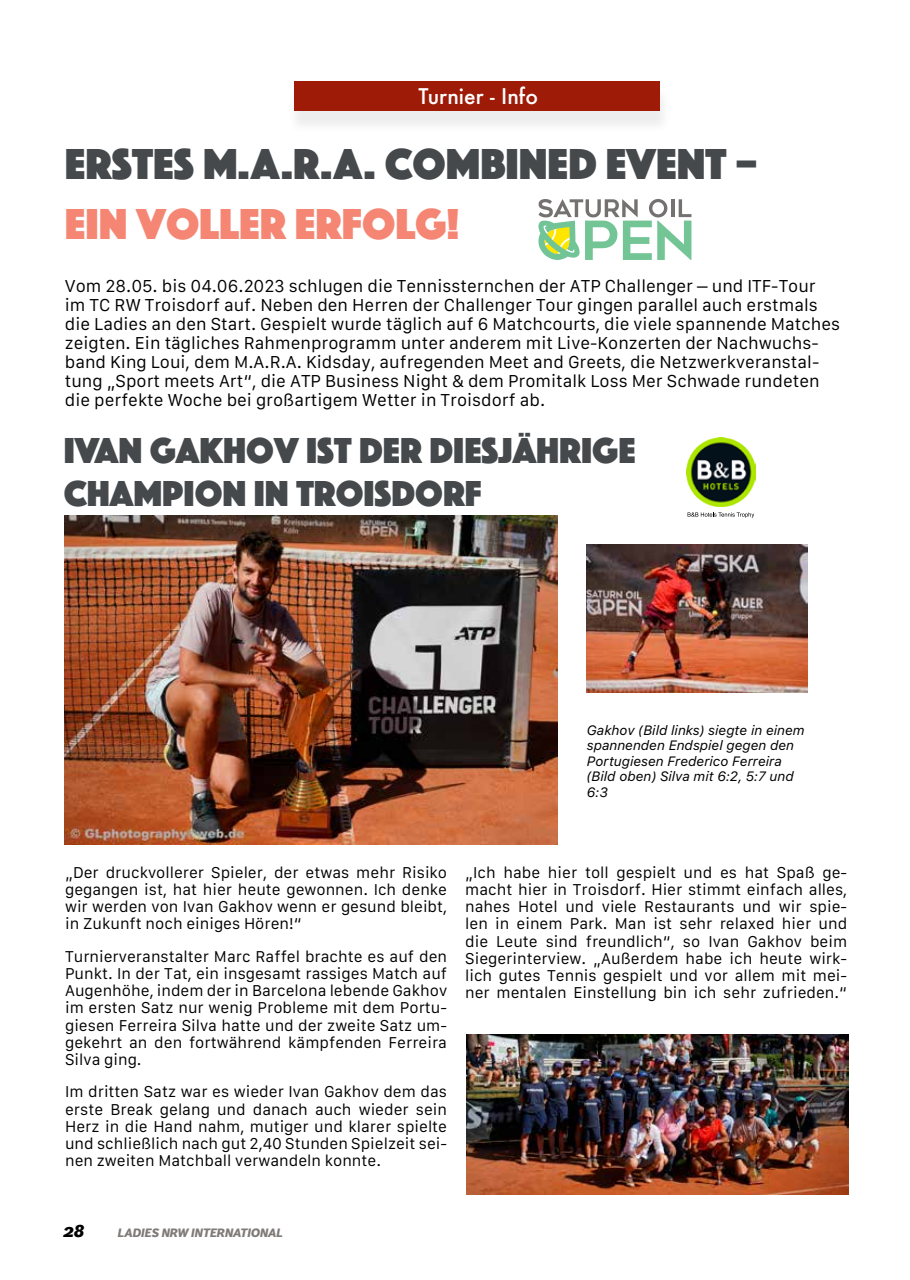
<style>
.page{position:relative;width:910px;height:1280px;background:#fff}
.page>*{position:absolute;margin:0;border:0;box-sizing:border-box;transform-origin:0 0}
.t1{font:45px "Phosphate Solid";color:#45494c}
.t2{font:45px "Phosphate Solid";color:#f58674}
.t3{font:37.5px/43.5px "Phosphate Solid";color:#45494c}
.t4{font:500 21px "Futura";color:#fff}
.t5{font:italic 900 18px "Dagny Pro";color:#000}
.t6{font:16.5px/19px "Galvji";color:#000}
.t7{font:15px/17.2px "Galvji";color:#000;text-align:justify}
.t8{font:italic 13.5px/15.5px "Galvji";color:#000}
.t9{font:italic 900 12px "Dagny Pro";color:#807b78}
</style>
<div class="page">
<div style="left:288px;top:87px;width:383px;height:47px;background:#f2f3f3"></div>
<div style="left:294px;top:81px;width:366px;height:30px;background:#9e1b08"></div>
<img style="left:65px;top:516px;width:492px;height:328px">
<img style="left:586px;top:545px;width:222px;height:147px">
<img style="left:466px;top:1035px;width:382px;height:160px">
<svg style="left:538px;top:199px;width:153px;height:61px"></svg>
<img style="left:687px;top:438px;width:69px;height:69px">
<svg style="left:688px;top:512px;width:66px;height:6px"></svg>
<h3 class="t4" style="left:419px;top:82px;width:121px">Turnier - Info</h3>
<h1 class="t1" style="left:65px;top:132px;width:694px">ERSTES M.A.R.A. COMBINED EVENT –</h1>
<h1 class="t2" style="left:65px;top:192px;width:396px">EIN VOLLER ERFOLG!</h1>
<p class="t6" style="left:65px;top:277px;width:777px">Vom 28.05. bis 04.06.2023 schlugen die Tennissternchen der ATP Challenger – und ITF-Tour im TC RW Troisdorf auf. Neben den Herren der Challenger Tour gingen parallel auch erstmals die Ladies an den Start. Gespielt wurde täglich auf 6 Matchcourts, die viele spannende Matches zeigten. Ein tägliches Rahmenprogramm unter anderem mit Live-Konzerten der Nachwuchs&shy;band King Loui, dem M.A.R.A. Kidsday, aufregenden Meet and Greets, die Netzwerkveranstal&shy;tung „Sport meets Art“, die ATP Business Night &amp; dem Promitalk Loss Mer Schwade rundeten die perfekte Woche bei großartigem Wetter in Troisdorf ab.</p>
<h2 class="t3" style="left:64px;top:426px;width:573px">IVAN GAKHOV IST DER DIESJÄHRIGE<br>CHAMPION IN TROISDORF</h2>
<p class="t8" style="left:586px;top:722px;width:219px">Gakhov (Bild links) siegte in einem spannenden Endspiel gegen den<br>Portugiesen Frederico Ferreira (Bild oben) Silva mit 6:2, 5:7 und<br>6:3</p>
<p class="t7" style="left:65px;top:864px;width:384px">„Der druckvollerer Spieler, der etwas mehr Risiko gegangen ist, hat hier heute gewonnen. Ich denke wir werden von Ivan Gakhov wenn er gesund bleibt, in Zukunft noch einiges Hören!“</p>
<p class="t7" style="left:65px;top:948px;width:384px">Turnierveranstalter Marc Raffel brachte es auf den Punkt. In der Tat, ein insgesamt rassiges Match auf Augenhöhe, indem der in Barcelona lebende Gakhov im ersten Satz nur wenig Probleme mit dem Portu&shy;giesen Ferreira Silva hatte und der zweite Satz um&shy;gekehrt an den fortwährend kämpfenden Ferreira Silva ging.</p>
<p class="t7" style="left:65px;top:1084px;width:384px">Im dritten Satz war es wieder Ivan Gakhov dem das erste Break gelang und danach auch wieder sein Herz in die Hand nahm, mutiger und klarer spielte und schließlich nach gut 2,40 Stunden Spielzeit sei&shy;nen zweiten Matchball verwandeln konnte.</p>
<p class="t7" style="left:465px;top:864px;width:384px">„Ich habe hier toll gespielt und es hat Spaß ge&shy;macht hier in Troisdorf. Hier stimmt einfach alles, nahes Hotel und viele Restaurants und wir spie&shy;len in einem Park. Man ist sehr relaxed hier und die Leute sind freundlich“, so Ivan Gakhov beim Siegerinterview. „Außerdem habe ich heute wirk&shy;lich gutes Tennis gespielt und vor allem mit mei&shy;ner mentalen Einstellung bin ich sehr zufrieden.“</p>
<p class="t5" style="left:64px;top:1220px;width:22px">28</p>
<p class="t9" style="left:118px;top:1226px;width:167px">LADIES NRW INTERNATIONAL</p>
</div>
